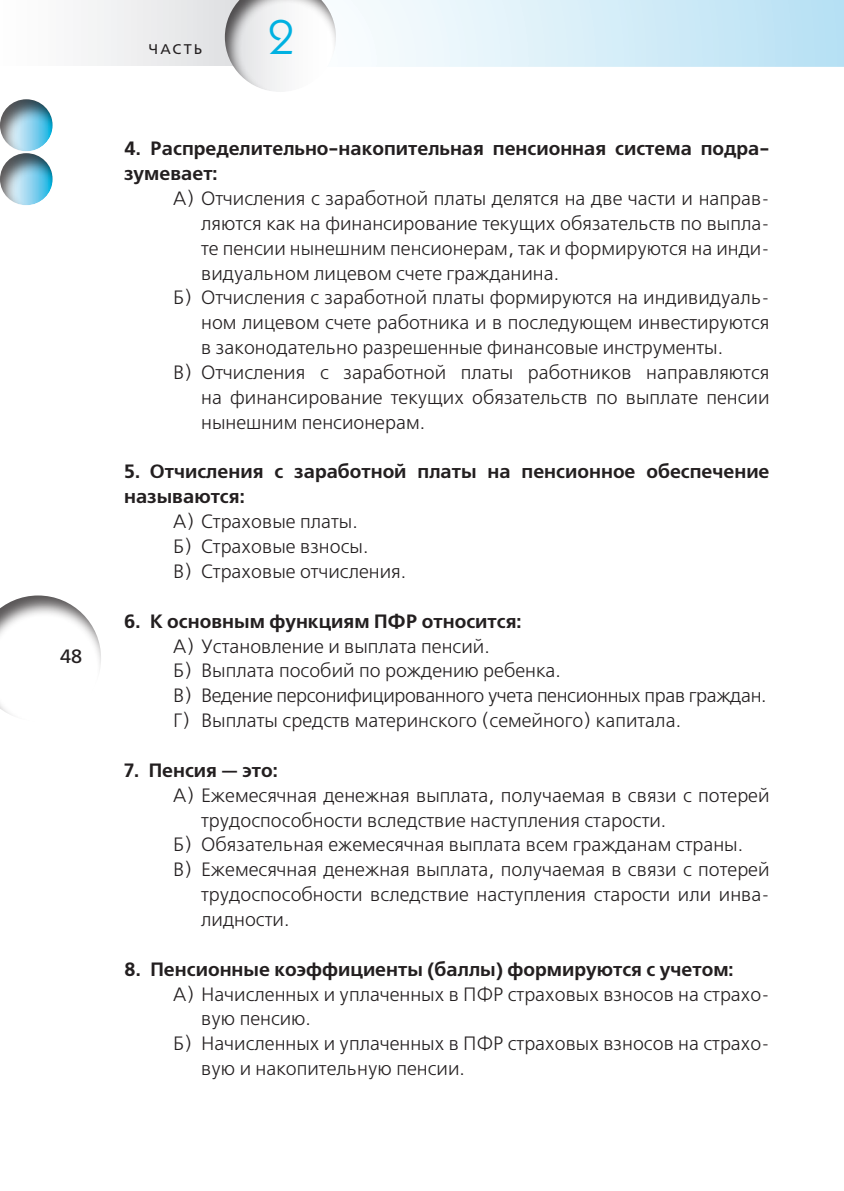
<style>
.page{position:relative;width:844px;height:1191px;background:#fff}
.page>*{position:absolute;margin:0;border:0;box-sizing:border-box;transform-origin:0 0}
.t1{font:49px "Kabel Book ITC";color:#00b1e1}
.t2{font:19.25px/24.8px "Free Set C";color:#231f20}
.t3{font:700 19.25px/24.8px "Free Set C";color:#231f20}
.t4{font:19.25px "Free Set C San Pin";color:#231f20}
.t5{font:14px "Free Set C San Pin";letter-spacing:.15em;color:#231f20}
</style>
<div class="page">
<div style="left:0;top:595px;width:104px;height:127px;background:#231f20;opacity:.75"></div>
<svg style="left:88px;top:0;width:135px;height:65px"></svg>
<svg style="left:351px;top:0;width:492px;height:67px"></svg>
<div style="left:223px;top:0;width:116px;height:95px;background:#231f20;opacity:.75"></div>
<div style="left:0;top:99px;width:55px;height:54px;background:#231f20;opacity:.75"></div>
<div style="left:0;top:153px;width:55px;height:54px;background:#231f20;opacity:.75"></div>
<p class="t4" style="left:60px;top:646px;width:24px">48</p>
<p class="t5" style="left:149px;top:42px;width:55px">ЧАСТЬ</p>
<h1 class="t1" style="left:268px;top:7px;width:28px">2</h1>
<p class="t3" style="left:124px;top:137px;width:646px">4. Распределительно-накопительная пенсионная система подра&shy;зумевает:</p>
<p class="t2" style="left:173px;top:187px;width:597px">А) Отчисления с заработной платы делятся на две части и направ-</p>
<p class="t2" style="left:201px;top:212px;width:569px">ляются как на финансирование текущих обязательств по выпла-</p>
<p class="t2" style="left:201px;top:236px;width:569px">те пенсии нынешним пенсионерам, так и формируются на инди-</p>
<p class="t2" style="left:201px;top:261px;width:359px">видуальном лицевом счете гражданина.</p>
<p class="t2" style="left:173px;top:286px;width:597px">Б) Отчисления с заработной платы формируются на индивидуаль-</p>
<p class="t2" style="left:201px;top:311px;width:569px">ном лицевом счете работника и в последующем инвестируются</p>
<p class="t2" style="left:201px;top:336px;width:523px">в законодательно разрешенные финансовые инструменты.</p>
<p class="t2" style="left:173px;top:361px;width:597px">В) Отчисления с заработной платы работников направляются</p>
<p class="t2" style="left:201px;top:386px;width:569px">на финансирование текущих обязательств по выплате пенсии</p>
<p class="t2" style="left:201px;top:410px;width:225px">нынешним пенсионерам.</p>
<p class="t3" style="left:124px;top:460px;width:646px">5. Отчисления с заработной платы на пенсионное обеспечение называются:</p>
<p class="t2" style="left:173px;top:510px;width:234px">А) Страховые платы.<br>Б) Страховые взносы.<br>В) Страховые отчисления.</p>
<p class="t3" style="left:124px;top:609px;width:399px">6. К основным функциям ПФР относится:</p>
<p class="t2" style="left:173px;top:634px;width:594px">А) Установление и выплата пенсий.<br>Б) Выплата пособий по рождению ребенка.<br>В) Ведение персонифицированного учета пенсионных прав граждан.<br>Г) Выплаты средств материнского (семейного) капитала.</p>
<p class="t3" style="left:124px;top:758px;width:155px">7. Пенсия — это:</p>
<p class="t2" style="left:173px;top:783px;width:597px">А) Ежемесячная денежная выплата, получаемая в связи с потерей</p>
<p class="t2" style="left:201px;top:808px;width:466px">трудоспособности вследствие наступления старости.</p>
<p class="t2" style="left:173px;top:833px;width:571px">Б) Обязательная ежемесячная выплата всем гражданам страны.</p>
<p class="t2" style="left:173px;top:858px;width:597px">В) Ежемесячная денежная выплата, получаемая в связи с потерей</p>
<p class="t2" style="left:201px;top:883px;width:569px">трудоспособности вследствие наступления старости или инва-</p>
<p class="t2" style="left:201px;top:907px;width:90px">лидности.</p>
<p class="t3" style="left:124px;top:957px;width:610px">8. Пенсионные коэффициенты (баллы) формируются с учетом:</p>
<p class="t2" style="left:173px;top:982px;width:597px">А) Начисленных и уплаченных в ПФР страховых взносов на страхо-</p>
<p class="t2" style="left:201px;top:1007px;width:111px">вую пенсию.</p>
<p class="t2" style="left:173px;top:1032px;width:597px">Б) Начисленных и уплаченных в ПФР страховых взносов на страхо-</p>
<p class="t2" style="left:201px;top:1057px;width:265px">вую и накопительную пенсии.</p>
</div>
